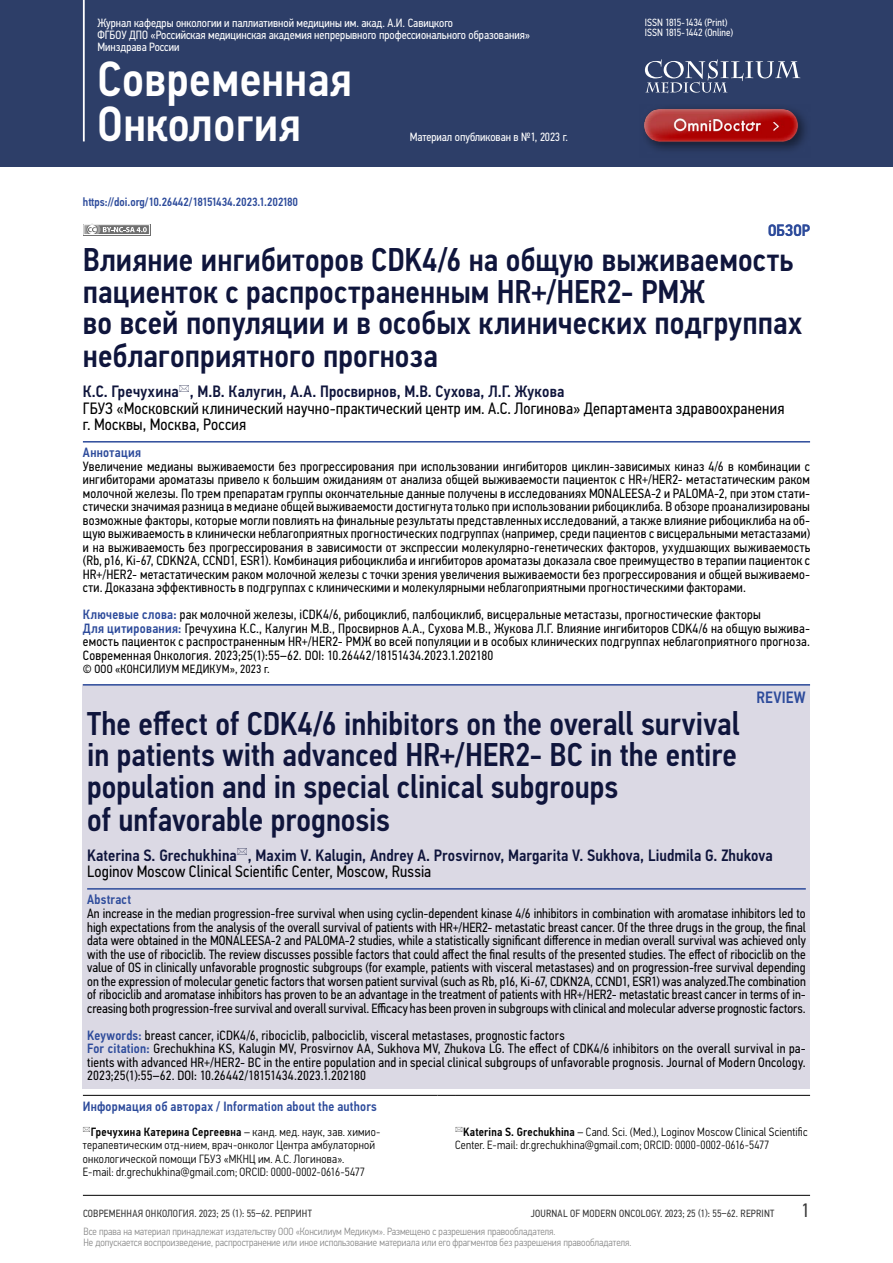
<style>
.page{position:relative;width:893px;height:1263px;background:#fff}
.page>*{position:absolute;margin:0;border:0;box-sizing:border-box;transform-origin:0 0}
.t1{font:500 49.5px/45px "Eco Vector Cond";letter-spacing:.01em;color:#fff}
.t2{font:600 49.5px/45px "Myriad Pro";letter-spacing:.01em;color:#fff}
.t3{font:500 33px/32px "Eco Vector Cond";color:#0f153c}
.t4{font:19.5px "Eco Vector Cond";color:#383838}
.t5{font:16.5px/16.5px "Eco Vector Cond";letter-spacing:.01em;color:#000}
.t6{font:500 16.5px "Eco Vector Cond";letter-spacing:.01em;color:#0f153c}
.t7{font:500 16.5px "Eco Vector Cond";letter-spacing:.01em;color:#2d4b9b}
.t8{font:13.5px/13.5px "Eco Vector Cond";letter-spacing:.015em;color:#000;text-align:justify}
.t9{font:500 13.5px "Eco Vector Cond";letter-spacing:.02em;color:#2d4b9b}
.t10{font:300 12px/13.5px "Eco Vector Cond";letter-spacing:.02em;color:#000}
.t11{font:12px/12px "Eco Vector Cond";color:#fff}
.t12{font:500 12px "Eco Vector Cond";color:#2d4b9b}
.t13{font:12px "Eco Vector Cond";letter-spacing:.02em;color:#000}
.t14{font:12px "Myriad Pro";color:#fff}
.t15{font:300 10.5px/10.5px "Eco Vector Cond";color:#898989}
.t16{font:700 10.5px/12px "Myriad Pro";color:#fff}
.t17{font:10.5px "Eco Vector Cond";letter-spacing:.02em;color:#383838}
.t18{font:10.5px/10.5px "Eco Vector Cond";color:#fff}
.t19{font:10.5px/10.5px "Myriad Pro";color:#fff}
.s1{font-weight:500;color:#2d4b9b}
.s2{font-weight:500}
</style>
<div class="page">
<hr style="left:83px;top:1195px;width:727px;height:1px;background:#000">
<div style="left:83px;top:685px;width:727px;height:404px;background:#dbd9e4"></div>
<div style="left:0;top:0;width:893px;height:167px;background:#2d3e68"></div>
<hr style="left:83px;top:441px;width:727px;height:1px;background:#2d4b9b">
<hr style="left:83px;top:684px;width:727px;height:2px;background:#2d4b9b">
<hr style="left:87px;top:888px;width:719px;height:2px;background:#2d4b9b">
<svg style="left:645px;top:59px;width:155px;height:34px"></svg>
<hr style="left:83px;top:0;width:2px;height:141px;background:#fff">
<svg style="left:100px;top:226px;width:48px;height:7px"></svg>
<svg style="left:103px;top:227px;width:44px;height:5px"></svg>
<svg style="left:85px;top:226px;width:3px;height:7px"></svg>
<svg style="left:91px;top:224px;width:10px;height:11px"></svg>
<div style="left:87px;top:224px;width:11px;height:11px;border:1px solid #6f6f6f;border-radius:50%"></div>
<svg style="left:88px;top:227px;width:8px;height:5px"></svg>
<div style="left:83px;top:224px;width:67px;height:11px;border:1px solid #fff"></div>
<hr style="left:83px;top:1095px;width:354px;height:1px;background:#000">
<svg style="left:437px;top:1095px;width:18px;height:1px"></svg>
<hr style="left:455px;top:1095px;width:355px;height:1px;background:#000">
<p class="t11" style="left:97px;top:17px;width:434px">Журнал кафедры онкологии и паллиативной медицины им. акад. А.И. Савицкого<br>ФГБОУ ДПО «Российская медицинская академия непрерывного профессионального образования»<br>Минздрава России</p>
<p class="t18" style="left:645px;top:17px;width:90px">ISSN 1815-1434 (Print)<br>ISSN 1815-1442 (Online)</p>
<p class="t16" style="left:97px;top:17px;width:486px">Журнал кафедры онкологии и паллиативной медицины им. акад. А.И. Савицкого<br>ФГБОУ ДПО «Российская медицинская академия непрерывного профессионального образования»<br>Минздрава России</p>
<p class="t19" style="left:667px;top:17px;width:85px">1815-1 34 (Print)<br>1815-1442 (Online)</p>
<h1 class="t1" style="left:97px;top:57px;width:256px">Современная<br>Онкология</h1>
<h1 class="t2" style="left:133px;top:58px;width:274px;text-indent:21px">временная нкология</h1>
<p class="t14" style="left:379px;top:131px;width:182px">Матери л опубликован в №1, 2022</p>
<p class="t11" style="left:410px;top:131px;width:160px">Материал опубликован в №1, 2023 г.</p>
<p class="t12" style="left:83px;top:195px;width:217px">https://doi.org/10.26442/18151434.2023.1.202180</p>
<p class="t7" style="left:768px;top:220px;width:42px">ОБЗОР</p>
<p class="t7" style="left:776px;top:220px;width:35px">бзор</p>
<h2 class="t3" style="left:83px;top:244px;width:721px">Влияние ингибиторов CDK4/6 на общую выживаемость пациенток с распространенным HR+/HER2- РМЖ<br>во всей популяции и в особых клинических подгруппах неблагоприятного прогноза</h2>
<p class="t6" style="left:83px;top:382px;width:483px">К.С. Гречухина , М.В. Калугин, А.А. Просвирнов, М.В. Сухова, Л.Г. Жукова</p>
<p class="t5" style="left:83px;top:400px;width:703px">ГБУЗ «Московский клинический научно-практический центр им. А.С. Логинова» Департамента здравоохранения г. Москвы, Москва, Россия</p>
<p class="t9" style="left:83px;top:445px;width:60px">Аннотация</p>
<p class="t8" style="left:83px;top:460px;width:729px">Увеличение медианы выживаемости без прогрессирования при использовании ингибиторов циклин-зависимых киназ 4/6 в комбинации с ингибиторами ароматазы привело к большим ожиданиям от анализа общей выживаемости пациенток с HR+/HER2- метастатическим раком молочной железы. По трем препаратам группы окончательные данные получены в исследованиях MONALEESA-2 и PALOMA-2, при этом стати&shy;стически значимая разница в медиане общей выживаемости достигнута только при использовании рибоциклиба. В обзоре проанализированы возможные факторы, которые могли повлиять на финальные результаты представленных исследований, а также влияние рибоциклиба на об&shy;щую выживаемость в клинически неблагоприятных прогностических подгруппах (например, среди пациентов с висцеральными метастазами) и на выживаемость без прогрессирования в зависимости от экспрессии молекулярно-генетических факторов, ухудшающих выживаемость (Rb, p16, Ki-67, CDKN2A, CCND1, ESR1). Комбинация рибоциклиба и ингибиторов ароматазы доказала свое преимущество в терапии пациенток с HR+/HER2- метастатическим раком молочной железы с точки зрения увеличения выживаемости без прогрессирования и общей выживаемо&shy;сти. Доказана эффективность в подгруппах с клиническими и молекулярными неблагоприятными прогностическими факторами.</p>
<p class="t8" style="left:83px;top:608px;width:729px;text-align:left"><span class="s1">Ключевые слова:</span> рак молочной железы, iCDK4/6, рибоциклиб, палбоциклиб, висцеральные метастазы, прогностические факторы<br><span class="s1">Для цитирования:</span> Гречухина К.С., Калугин М.В., Просвирнов А.А., Сухова М.В., Жукова Л.Г. Влияние ингибиторов CDK4/6 на общую выжива&shy;емость пациенток с распространенным HR+/HER2- РМЖ во всей популяции и в особых клинических подгруппах неблагоприятного прогноза.<br>Современная Онкология. 2023;25(1):55–62. DOI: 10.26442/18151434.2023.1.202180</p>
<p class="t13" style="left:83px;top:662px;width:188px">© ООО «КОНСИЛИУМ МЕДИКУМ», 2023 г.</p>
<p class="t7" style="left:757px;top:688px;width:51px">REVIEW</p>
<h2 class="t3" style="left:87px;top:708px;width:654px">The effect of CDK4/6 inhibitors on the overall survival in patients with advanced HR+/HER2- BC in the entire population and in special clinical subgroups<br>of unfavorable prognosis</h2>
<p class="t6" style="left:87px;top:845px;width:687px">Katerina S. Grechukhina , Maxim V. Kalugin, Andrey A. Prosvirnov, Margarita V. Sukhova, Liudmila G. Zhukova</p>
<p class="t5" style="left:87px;top:864px;width:345px">Loginov Moscow Clinical Scientific Center, Moscow, Russia</p>
<p class="t9" style="left:87px;top:892px;width:45px">Abstract</p>
<p class="t8" style="left:87px;top:907px;width:720px">An increase in the median progression-free survival when using cyclin-dependent kinase 4/6 inhibitors in combination with aromatase inhibitors led to high expectations from the analysis of the overall survival of patients with HR+/HER2- metastatic breast cancer. Of the three drugs in the group, the final data were obtained in the MONALEESA-2 and PALOMA-2 studies, while a statistically significant difference in median overall survival was achieved only with the use of ribociclib. The review discusses possible factors that could affect the final results of the presented studies. The effect of ribociclib on the value of OS in clinically unfavorable prognostic subgroups (for example, patients with visceral metastases) and on progression-free survival depending on the expression of molecular genetic factors that worsen patient survival (such as Rb, p16, Ki-67, CDKN2A, CCND1, ESR1) was analyzed.The combination of ribociclib and aromatase inhibitors has proven to be an advantage in the treatment of patients with HR+/HER2- metastatic breast cancer in terms of in&shy;creasing both progression-free survival and overall survival. Efficacy has been proven in subgroups with clinical and molecular adverse prognostic factors.</p>
<p class="t8" style="left:87px;top:1028px;width:720px;text-align:left"><span class="s1">Keywords:</span> breast cancer, iCDK4/6, ribociclib, palbociclib, visceral metastases, prognostic factors<br><span class="s1">For citation:</span> Grechukhina KS, Kalugin MV, Prosvirnov AA, Sukhova MV, Zhukova LG. The effect of CDK4/6 inhibitors on the overall survival in pa&shy;tients with advanced HR+/HER2- BC in the entire population and in special clinical subgroups of unfavorable prognosis. Journal of Modern Oncology.<br>2023;25(1):55–62. DOI: 10.26442/18151434.2023.1.202180</p>
<p class="t9" style="left:83px;top:1099px;width:295px">Информация об авторах / Information about the authors</p>
<p class="t10" style="left:83px;top:1125px;width:299px;text-indent:8px"><span class="s2">Гречухина Катерина Сергеевна</span> – канд. мед. наук, зав. химио&shy;терапевтическим отд-нием, врач-онколог Центра амбулаторной онкологической помощи ГБУЗ «МКНЦ им. А.С. Логинова».<br>E-mail: dr.grechukhina@gmail.com; ORCID: 0000-0002-0616-5477</p>
<p class="t10" style="left:455px;top:1125px;width:354px;text-indent:8px"><span class="s2">Katerina S. Grechukhina</span> – Cand. Sci. (Med.), Loginov Moscow Clinical Scientific<br>Center. E-mail: dr.grechukhina@gmail.com; ORCID: 0000-0002-0616-5477</p>
<p class="t17" style="left:83px;top:1208px;width:230px">СОВРЕМЕННАЯ ОНКОЛОГИЯ. 2023; 25 (1): 55–62. РЕПРИНТ</p>
<p class="t17" style="left:531px;top:1208px;width:245px">JOURNAL OF MODERN ONCOLOGY. 2023; 25 (1): 55–62. REPRINT</p>
<h3 class="t4" style="left:801px;top:1199px;width:10px">1</h3>
<p class="t15" style="left:83px;top:1227px;width:549px">Все права на материал принадлежат издательству ООО «Консилиум Медикум». Размещено с разрешения правообладателя.<br>Не допускается воспроизведение, распространение или иное использование материала или его фрагментов без разрешения правообладателя.</p>
</div>
